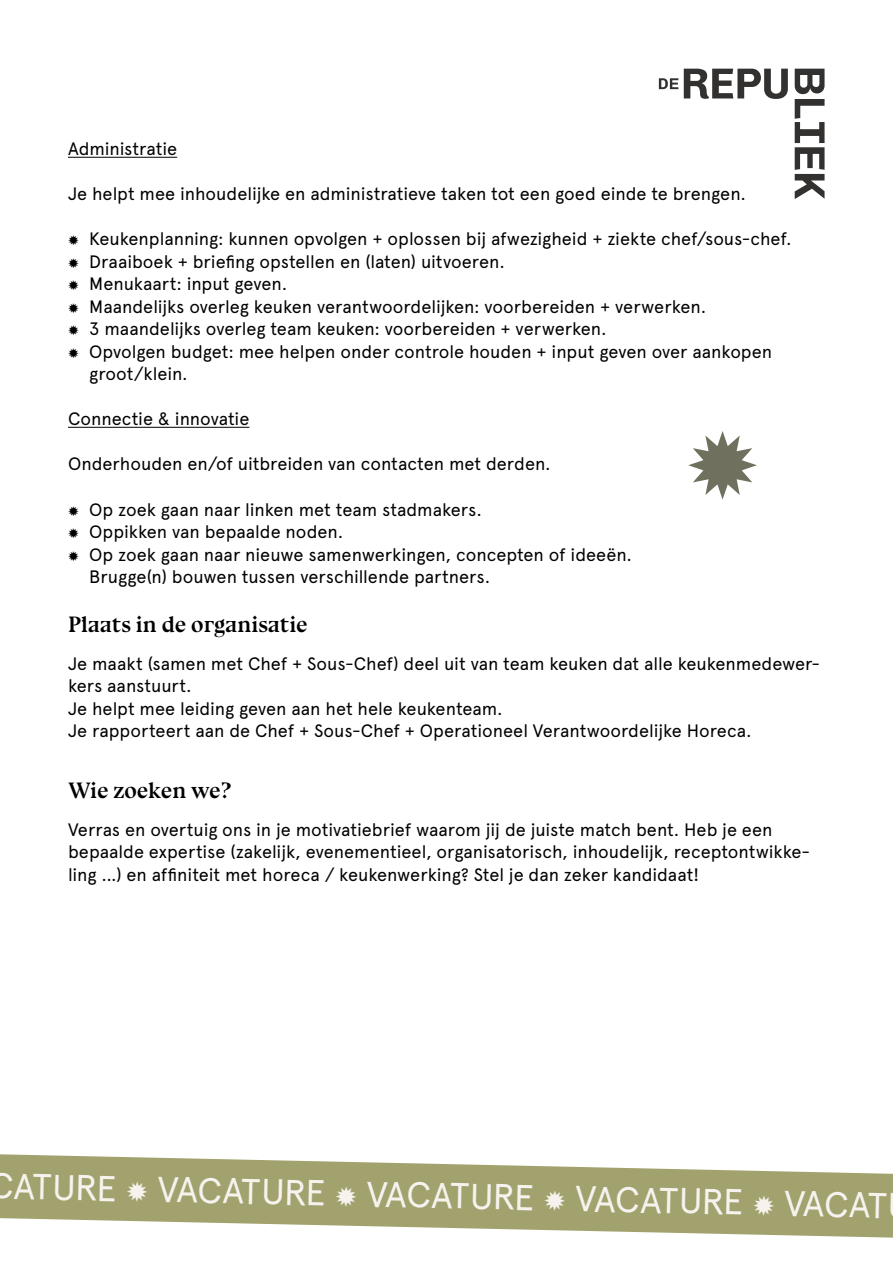
<style>
.page{position:relative;width:893px;height:1263px;background:#fff}
.page>*{position:absolute;margin:0;border:0;box-sizing:border-box;transform-origin:0 0}
.t1{font:36px "Apercu Pro";color:#f7f2ee}
.t2{font:700 22.5px "Bluu Next";color:#000}
.t3{font:18px/22.5px "Apercu Pro";letter-spacing:-.005em;color:#000}
.s1{font-family:"Menlo"}
</style>
<div class="page">
<hr style="left:68px;top:157px;width:109px;height:1px;background:#000">
<hr style="left:68px;top:427px;width:181px;height:1px;background:#000">
<svg style="left:0;top:1154px;width:893px;height:83px;fill:#a2a26e"></svg>
<svg style="left:688px;top:431px;width:69px;height:69px"></svg>
<svg style="left:659px;top:78px;width:19px;height:11px"></svg>
<svg style="left:684px;top:69px;width:104px;height:30px"></svg>
<svg style="left:795px;top:69px;width:29px;height:130px"></svg>
<p class="t3" style="left:68px;top:137px;width:111px">Administratie</p>
<p class="t3" style="left:68px;top:182px;width:679px">Je helpt mee inhoudelijke en administratieve taken tot een goed einde te brengen.</p>
<p class="t3" style="left:68px;top:227px;width:725px"><span class="s1">✹</span> Keukenplanning: kunnen opvolgen + oplossen bij afwezigheid + ziekte chef/sous-chef.</p>
<p class="t3" style="left:68px;top:249px;width:438px"><span class="s1">✹</span> Draaiboek + briefing opstellen en (laten) uitvoeren.</p>
<p class="t3" style="left:68px;top:272px;width:221px"><span class="s1">✹</span> Menukaart: input geven.</p>
<p class="t3" style="left:68px;top:294px;width:640px"><span class="s1">✹</span> Maandelijks overleg keuken verantwoordelijken: voorbereiden + verwerken.</p>
<p class="t3" style="left:68px;top:317px;width:540px"><span class="s1">✹</span> 3 maandelijks overleg team keuken: voorbereiden + verwerken.</p>
<p class="t3" style="left:68px;top:339px;width:706px"><span class="s1">✹</span> Opvolgen budget: mee helpen onder controle houden + input geven over aankopen</p>
<p class="t3" style="left:89px;top:362px;width:100px">groot/klein.</p>
<p class="t3" style="left:68px;top:407px;width:183px">Connectie &amp; innovatie</p>
<p class="t3" style="left:68px;top:452px;width:484px">Onderhouden en/of uitbreiden van contacten met derden.</p>
<p class="t3" style="left:68px;top:497px;width:415px"><span class="s1">✹</span> Op zoek gaan naar linken met team stadmakers.</p>
<p class="t3" style="left:68px;top:519px;width:277px"><span class="s1">✹</span> Oppikken van bepaalde noden.</p>
<p class="t3" style="left:68px;top:542px;width:566px"><span class="s1">✹</span> Op zoek gaan naar nieuwe samenwerkingen, concepten of ideeën.</p>
<p class="t3" style="left:89px;top:564px;width:402px">Brugge(n) bouwen tussen verschillende partners.</p>
<p class="t2" style="left:68px;top:611px;width:241px">Plaats in de organisatie</p>
<p class="t3" style="left:68px;top:651px;width:753px">Je maakt (samen met Chef + Sous-Chef) deel uit van team keuken dat alle keukenmedewer&shy;kers aanstuurt.<br>Je helpt mee leiding geven aan het hele keukenteam.<br>Je rapporteert aan de Chef + Sous-Chef + Operationeel Verantwoordelijke Horeca.</p>
<p class="t2" style="left:68px;top:777px;width:165px">Wie zoeken we?</p>
<p class="t3" style="left:68px;top:817px;width:744px">Verras en overtuig ons in je motivatiebrief waarom jij de juiste match bent. Heb je een bepaalde expertise (zakelijk, evenementieel, organisatorisch, inhoudelijk, receptontwikke&shy;ling ...) en affiniteit met horeca / keukenwerking? Stel je dan zeker kandidaat!</p>
<h1 class="t1" style="left:-11px;top:1160px;width:900px;rotate:1deg">CATURE <span class="s1">✹</span> VACATURE <span class="s1">✹</span> VACATURE <span class="s1">✹</span> VACATURE <span class="s1">✹</span> VACAT</h1>
</div>
